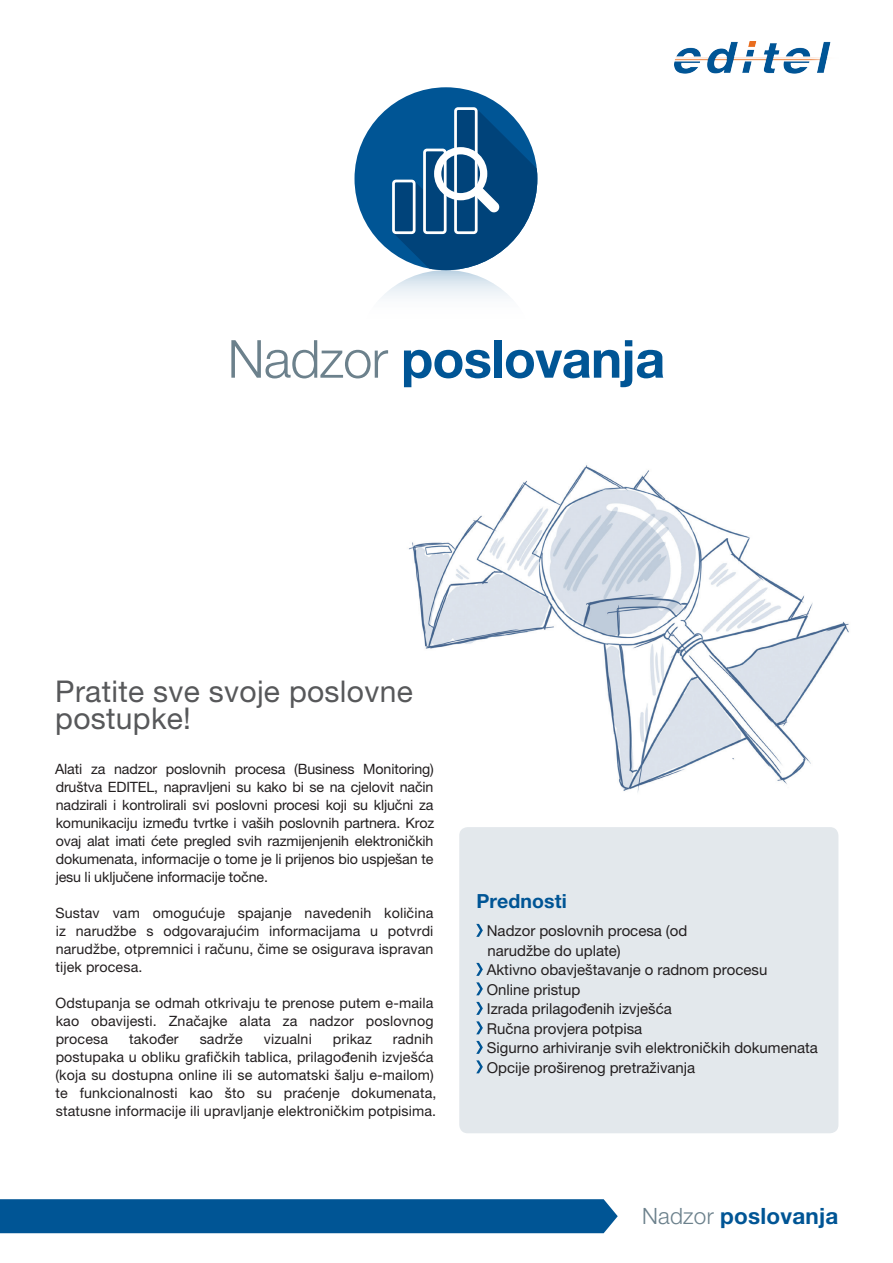
<style>
.page{position:relative;width:893px;height:1263px;background:#fff}
.page>*{position:absolute;margin:0;border:0;box-sizing:border-box;transform-origin:0 0}
.t1{font:700 52.5px "Helvetica Neue LT Pro";letter-spacing:-.015em;color:#005595}
.t2{font:30px/27px "Helvetica Neue LT Pro";letter-spacing:.01em;color:#57585a}
.t3{font:700 22.5px "Helvetica Neue LT Pro";letter-spacing:.01em;color:#005595}
.t4{font:700 19.5px "Helvetica Neue LT Pro";letter-spacing:.005em;color:#005595}
.t5{font:15px/19.5px "Helvetica Neue LT Pro";color:#231f20}
.t6{font:14.25px/18px "Helvetica Neue LT Pro";letter-spacing:.01em;color:#231f20;text-align:justify}
.s1{font-weight:300;color:#6c818c}
</style>
<div class="page">
<img style="left:408px;top:465px;width:441px;height:373px">
<div style="left:459px;top:827px;width:379px;height:306px;background:#e3e8ec;border-radius:9px"></div>
<svg style="left:476px;top:924px;width:7px;height:13px"></svg>
<svg style="left:476px;top:963px;width:7px;height:13px"></svg>
<svg style="left:476px;top:982px;width:7px;height:13px"></svg>
<svg style="left:476px;top:1002px;width:7px;height:13px"></svg>
<svg style="left:476px;top:1021px;width:7px;height:13px"></svg>
<svg style="left:476px;top:1041px;width:7px;height:13px"></svg>
<svg style="left:476px;top:1060px;width:7px;height:13px"></svg>
<img style="left:674px;top:41px;width:157px;height:32px">
<svg style="left:354px;top:270px;width:183px;height:183px"></svg>
<div style="left:0;top:1199px;width:618px;height:34px;background:#005595"></div>
<div style="left:354px;top:87px;width:183px;height:183px;background:#005595;border-radius:50%"></div>
<svg style="left:391px;top:106px;width:146px;height:164px"></svg>
<h1 class="t1" style="left:228px;top:326px;width:439px"><span class="s1">Nadzor</span> poslovanja</h1>
<h2 class="t2" style="left:55px;top:678px;width:359px">Pratite sve svoje poslovne postupke!</h2>
<p class="t6" style="left:55px;top:760px;width:381px">Alati za nadzor poslovnih procesa (Business Monitoring) društva EDITEL, napravljeni su kako bi se na cjelovit način nadzirali i kontrolirali svi poslovni procesi koji su ključni za komunikaciju između tvrtke i vaših poslovnih partnera. Kroz ovaj alat imati ćete pregled svih razmijenjenih elektroničkih dokumenata, informacije o tome je li prijenos bio uspješan te jesu li uključene informacije točne.</p>
<p class="t6" style="left:56px;top:904px;width:379px">Sustav vam omogućuje spajanje navedenih količina iz narudžbe s odgovarajućim informacijama u potvrdi narudžbe, otpremnici i računu, čime se osigurava ispravan tijek procesa.</p>
<p class="t6" style="left:55px;top:994px;width:380px">Odstupanja se odmah otkrivaju te prenose putem e-maila kao obavijesti. Značajke alata za nadzor poslovnog procesa</p>
<p class="t6" style="left:129px;top:1030px;width:51px">također</p>
<p class="t6" style="left:200px;top:1030px;width:45px">sadrže</p>
<p class="t6" style="left:264px;top:1030px;width:49px">vizualni</p>
<p class="t6" style="left:333px;top:1030px;width:40px">prikaz</p>
<p class="t6" style="left:55px;top:1030px;width:383px;text-align:left;text-indent:337px">radnih postupaka u obliku grafičkih tablica, prilagođenih izvješća (koja su dostupna online ili se automatski šalju e-mailom) te funkcionalnosti kao što su praćenje dokumenata, statusne informacije ili upravljanje elektroničkim potpisima.</p>
<h3 class="t4" style="left:476px;top:888px;width:92px">Prednosti</h3>
<p class="t5" style="left:487px;top:921px;width:333px">Nadzor poslovnih procesa (od<br>narudžbe do uplate)<br>Aktivno obavještavanje o radnom procesu<br>Online pristup<br>Izrada prilagođenih izvješća<br>Ručna provjera potpisa<br>Sigurno arhiviranje svih elektroničkih dokumenata<br>Opcije proširenog pretraživanja</p>
<h3 class="t3" style="left:642px;top:1202px;width:198px"><span class="s1">Nadzor</span> poslovanja</h3>
</div>
